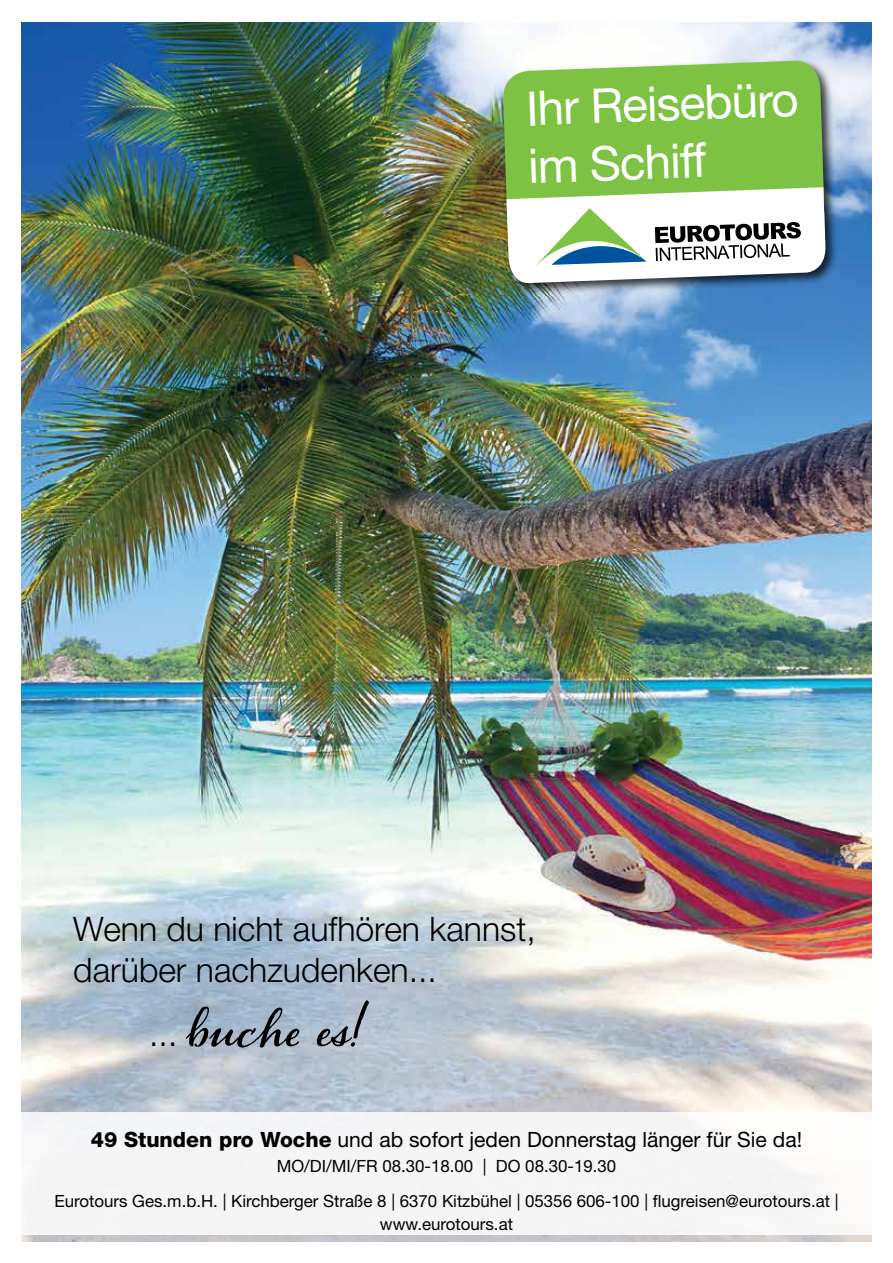
<style>
.page{position:relative;width:893px;height:1263px;background:#fff}
.page>*{position:absolute;margin:0;border:0;box-sizing:border-box;transform-origin:0 0}
.t1{font:700 53.7px "Alana";letter-spacing:-.015em;color:#000}
.t2{font:47.85px/57.3px "Helvetica Neue LT";color:#fff}
.t3{font:300 33.75px/40.5px "Helvetica Neue LT";color:#000}
.t4{font:21.15px "Helvetica Neue LT";color:#000}
.t5{font:16.95px/23.2px "Helvetica Neue LT";color:#000;text-align:center}
.s1{font-family:"Helvetica Neue LT";font-weight:300;font-size:33.75px}
.s2{font-weight:800}
</style>
<div class="page">
<img style="left:21px;top:22px;width:851px;height:1220px">
<h2 class="t2" style="left:525px;top:79px;width:274px;rotate:-2deg">Ihr Reisebüro im Schiff</h2>
<h3 class="t3" style="left:73px;top:908px;width:464px">Wenn du nicht aufhören kannst, darüber nachzudenken...</h3>
<h1 class="t1" style="left:149px;top:996px;width:218px"><span class="s1">...</span> buche es!</h1>
<p class="t4" style="left:91px;top:1127px;width:713px"><span class="s2">49 Stunden pro Woche</span> und ab sofort jeden Donnerstag länger für Sie da!</p>
<p class="t5" style="left:277px;top:1154px;width:341px">MO/DI/MI/FR 08.30-18.00 | DO 08.30-19.30</p>
<p class="t5" style="left:54px;top:1189px;width:785px">Eurotours Ges.m.b.H. | Kirchberger Straße 8 | 6370 Kitzbühel | 05356 606-100 | flugreisen@eurotours.at | www.eurotours.at</p>
</div>
